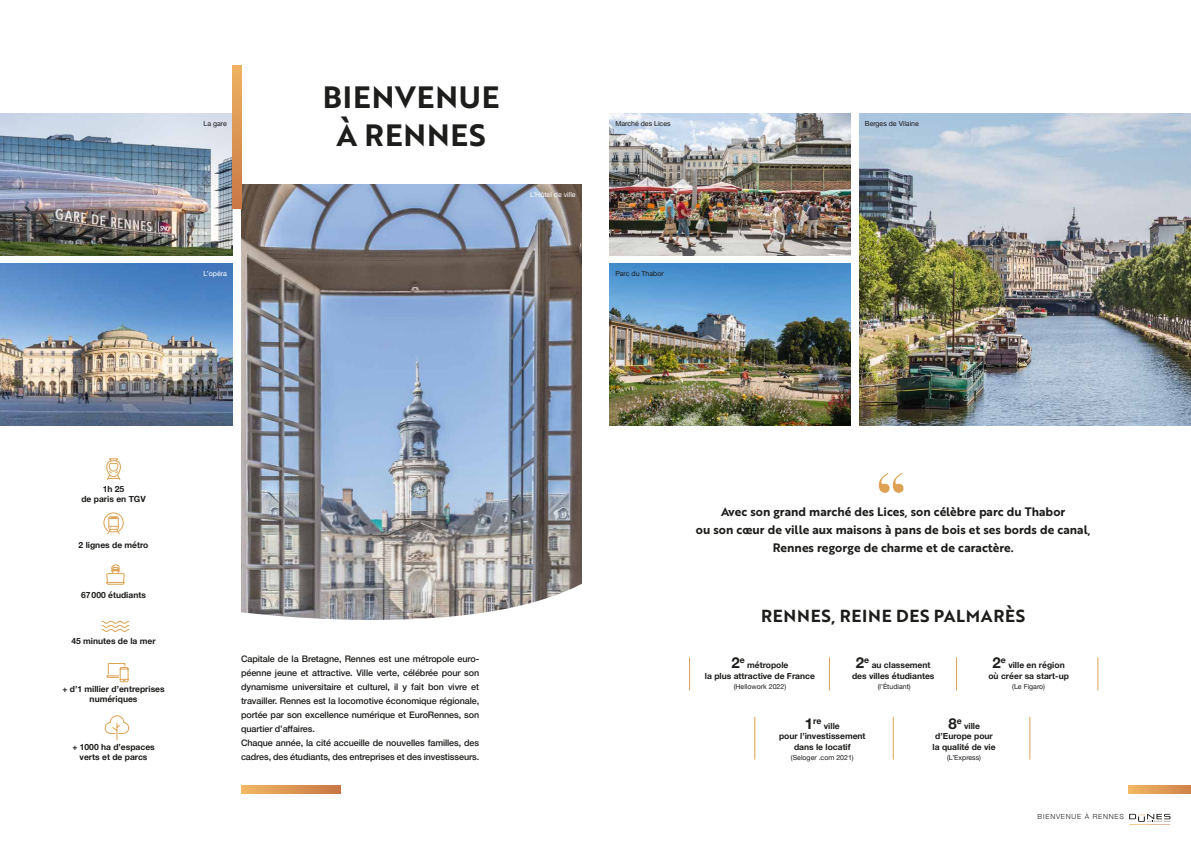
<style>
.page{position:relative;width:1191px;height:842px;background:#fff}
.page>*{position:absolute;margin:0;border:0;box-sizing:border-box;transform-origin:0 0}
.t1{font:700 64px "Didot";color:#dda253}
.t2{font:30px/38px "Brother 1816 Bold";letter-spacing:.03em;color:#1d1d1b;text-align:center}
.t3{font:17px "Brother 1816 Bold";letter-spacing:.04em;color:#1d1d1b}
.t4{font:700 15px "Helvetica Neue";color:#1d1d1b}
.t5{font:12px/18px "Brother 1816 Bold";color:#1d1d1b;text-align:center}
.t6{font:500 9px/14px "Helvetica Neue";letter-spacing:-.01em;color:#1d1d1b}
.t7{font:700 8.7px "Helvetica Neue";color:#1d1d1b}
.t8{font:700 8.5px/10.2px "Helvetica Neue";color:#1d1d1b;text-align:center}
.t9{font:7px "Helvetica Neue";color:#1d1d1b}
.t10{font:7px "Helvetica Neue";color:#fff}
.t11{font:300 7px "Helvetica Neue";letter-spacing:.11em;color:#1d1d1b}
.s1{font-size:15px}
</style>
<div class="page">
<img style="left:609px;top:264px;width:241px;height:161px">
<img style="left:241px;top:184px;width:340px;height:329px">
<img style="left:0;top:113px;width:232px;height:142px">
<img style="left:0;top:264px;width:232px;height:161px">
<img style="left:609px;top:113px;width:241px;height:142px">
<svg style="left:232px;top:65px;width:9px;height:143px"></svg>
<svg style="left:241px;top:785px;width:99px;height:9px"></svg>
<svg style="left:241px;top:513px;width:341px;height:107px;background:#a09d9c"></svg>
<hr style="left:689px;top:657px;width:1px;height:33px;background:#dda253">
<hr style="left:829px;top:657px;width:1px;height:33px;background:#dda253">
<hr style="left:892px;top:717px;width:1px;height:43px;background:#dda253">
<hr style="left:754px;top:717px;width:1px;height:43px;background:#dda253">
<hr style="left:1029px;top:717px;width:1px;height:43px;background:#dda253">
<hr style="left:956px;top:657px;width:1px;height:33px;background:#dda253">
<hr style="left:1097px;top:657px;width:1px;height:33px;background:#dda253">
<svg style="left:1129px;top:814px;width:41px;height:11px"></svg>
<svg style="left:106px;top:458px;width:15px;height:22px"></svg>
<svg style="left:106px;top:564px;width:19px;height:21px"></svg>
<svg style="left:101px;top:621px;width:28px;height:11px"></svg>
<svg style="left:106px;top:663px;width:23px;height:19px"></svg>
<svg style="left:105px;top:715px;width:24px;height:25px"></svg>
<svg style="left:103px;top:512px;width:21px;height:22px"></svg>
<svg style="left:1128px;top:785px;width:63px;height:9px"></svg>
<img style="left:859px;top:113px;width:332px;height:312px">
<p class="t9" style="left:204px;top:118px;width:25px">La gare</p>
<p class="t10" style="left:203px;top:268px;width:25px">L’opéra</p>
<h2 class="t2" style="left:323px;top:77px;width:178px">BIENVENUE<br>À RENNES</h2>
<p class="t10" style="left:530px;top:189px;width:47px">L’Hôtel de ville</p>
<p class="t9" style="left:615px;top:118px;width:57px">Marché des Lices</p>
<p class="t9" style="left:615px;top:268px;width:50px">Parc du Thabor</p>
<p class="t9" style="left:865px;top:118px;width:55px">Berges de Vilaine</p>
<p class="t8" style="left:81px;top:484px;width:66px">1h 25<br>de paris en TGV</p>
<p class="t8" style="left:79px;top:540px;width:71px">2 lignes de métro</p>
<p class="t8" style="left:81px;top:590px;width:66px">67000 étudiants</p>
<p class="t8" style="left:71px;top:636px;width:86px">45 minutes de la mer</p>
<p class="t8" style="left:62px;top:684px;width:104px">+ d’1 millier d’entreprises numériques</p>
<p class="t8" style="left:72px;top:742px;width:84px">+ 1000 ha d’espaces verts et de parcs</p>
<p class="t6" style="left:241px;top:651px;width:240px">Capitale de la Bretagne, Rennes est une métropole euro&shy;péenne jeune et attractive. Ville verte, célébrée pour son dynamisme universitaire et culturel, il y fait bon vivre et travailler. Rennes est la locomotive économique régionale, portée par son excellence numérique et EuroRennes, son quartier d’affaires.<br>Chaque année, la cité accueille de nouvelles familles, des cadres, des étudiants, des entreprises et des investisseurs.</p>
<h1 class="t1" style="left:875px;top:457px;width:33px">‘‘</h1>
<h3 class="t5" style="left:696px;top:502px;width:396px">Avec son grand marché des Lices, son célèbre parc du Thabor<br>ou son cœur de ville aux maisons à pans de bois et ses bords de canal,<br>Rennes regorge de charme et de caractère.</h3>
<h3 class="t3" style="left:761px;top:603px;width:266px">RENNES, REINE DES PALMARÈS</h3>
<h3 class="t4" style="left:731px;top:651px;width:15px">2<sup>e</sup></h3>
<h3 class="t4" style="left:856px;top:651px;width:15px">2<sup>e</sup></h3>
<h3 class="t4" style="left:992px;top:651px;width:15px">2<sup>e</sup></h3>
<p class="t8" style="left:705px;top:660px;width:112px;text-align:left;text-indent:42px">métropole<br>la plus attractive de France</p>
<p class="t9" style="left:734px;top:681px;width:54px">(Hellowork 2022)</p>
<p class="t7" style="left:805px;top:714px;width:18px"><span class="s1">1</span>re</p>
<p class="t8" style="left:824px;top:721px;width:17px">ville</p>
<p class="t8" style="left:779px;top:731px;width:88px">pour l’investissement</p>
<p class="t8" style="left:794px;top:742px;width:58px">dans le locatif</p>
<p class="t9" style="left:791px;top:752px;width:64px">(Seloger .com 2021)</p>
<p class="t8" style="left:988px;top:660px;width:82px;text-align:left;text-indent:20px">ville en région où créer sa start-up</p>
<p class="t9" style="left:1012px;top:681px;width:34px">(Le Figaro)</p>
<p class="t8" style="left:852px;top:660px;width:84px;text-align:left;text-indent:20px">au classement des villes étudiantes</p>
<p class="t9" style="left:877px;top:681px;width:35px">(l’Étudiant)</p>
<h3 class="t4" style="left:948px;top:712px;width:15px">8<sup>e</sup></h3>
<p class="t8" style="left:964px;top:721px;width:17px">ville</p>
<p class="t8" style="left:935px;top:731px;width:59px">d’Europe pour</p>
<p class="t8" style="left:932px;top:742px;width:65px">la qualité de vie</p>
<p class="t9" style="left:947px;top:752px;width:35px">(L’Express)</p>
<p class="t11" style="left:1037px;top:811px;width:88px">BIENVENUE À RENNES</p>
</div>
